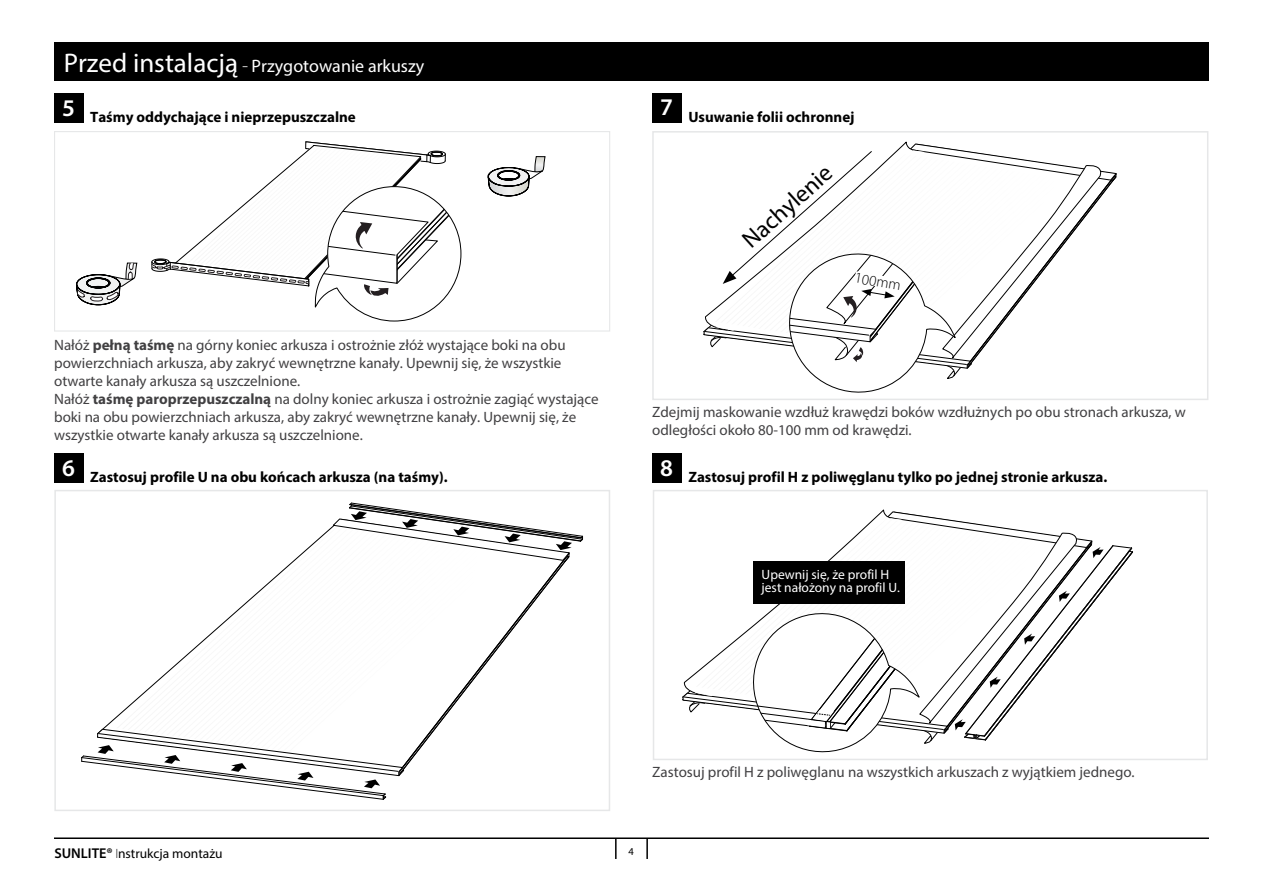
<style>
.page{position:relative;width:1263px;height:893px;background:#fff}
.page>*{position:absolute;margin:0;border:0;box-sizing:border-box;transform-origin:0 0}
.t1{font:27px "Myriad Pro";color:#fff}
.t2{font:24px "Myriad Pro";color:#000}
.t3{font:600 24px "Myriad Pro";color:#fff}
.t4{font:300 condensed 21px "Myriad Pro";color:#fff}
.t5{font:18px "Myriad Pro";color:#fff}
.t6{font:15px/18px "Myriad Pro";color:#414042}
.t7{font:700 15px "Myriad Pro";color:#000}
.t8{font:300 15px "Myriad Pro";color:#000}
.t9{font:13.5px/12.3px "Myriad Pro";color:#fff}
.t10{font:13.5px "Myriad Pro";color:#000}
.t11{font:10.5px "Myriad Pro";color:#000}
.s1{font-weight:700}
.s2{font-weight:600;font-size:14.25px}
.s3{font-weight:300;font-stretch:condensed}
</style>
<div class="page">
<hr style="left:54px;top:837px;width:1155px;height:2px;background:#000">
<div style="left:54px;top:43px;width:1154px;height:38px;background:#000"></div>
<hr style="left:615px;top:839px;width:2px;height:20px;background:#000">
<hr style="left:646px;top:839px;width:2px;height:20px;background:#000">
<div style="left:54px;top:94px;width:29px;height:29px;background:#000"></div>
<div style="left:54px;top:131px;width:556px;height:201px;border:1px solid #e6e7e8"></div>
<svg style="left:488px;top:156px;width:57px;height:40px"></svg>
<svg style="left:151px;top:141px;width:311px;height:181px"></svg>
<div style="left:54px;top:490px;width:556px;height:321px;border:2px solid #e6e7e8"></div>
<svg style="left:81px;top:503px;width:502px;height:297px"></svg>
<div style="left:54px;top:454px;width:29px;height:29px;background:#000"></div>
<div style="left:652px;top:94px;width:29px;height:29px;background:#000"></div>
<div style="left:652px;top:131px;width:556px;height:269px;border:2px solid #e6e7e8"></div>
<div style="left:653px;top:490px;width:555px;height:270px;border:2px solid #e6e7e8"></div>
<svg style="left:109px;top:527px;width:389px;height:240px"></svg>
<svg style="left:141px;top:531px;width:389px;height:236px"></svg>
<svg style="left:703px;top:142px;width:414px;height:258px"></svg>
<div style="left:652px;top:454px;width:29px;height:29px;background:#000"></div>
<svg style="left:682px;top:510px;width:451px;height:250px"></svg>
<div style="left:753px;top:562px;width:151px;height:42px;background:#000"></div>
<svg style="left:76px;top:263px;width:61px;height:42px"></svg>
<h1 class="t1" style="left:64px;top:46px;width:176px">Przed instalacją</h1>
<p class="t5" style="left:252px;top:55px;width:174px">Przygotowanie arkuszy</p>
<h3 class="t4" style="left:242px;top:52px;width:8px">-</h3>
<h2 class="t3" style="left:62px;top:94px;width:14px">5</h2>
<p class="t7" style="left:90px;top:107px;width:267px">Taśmy oddychające i nieprzepuszczalne</p>
<p class="t6" style="left:54px;top:335px;width:546px">Nałóż <span class="s1">pełną taśmę</span> na górny koniec arkusza i ostrożnie złóż wystające boki na obu powierzchniach arkusza, aby zakryć wewnętrzne kanały. Upewnij się, że wszystkie otwarte kanały arkusza są uszczelnione.<br>Nałóż <span class="s1">taśmę paroprzepuszczalną</span> na dolny koniec arkusza i ostrożnie zagiąć wystające boki na obu powierzchniach arkusza, aby zakryć wewnętrzne kanały. Upewnij się, że wszystkie otwarte kanały arkusza są uszczelnione.</p>
<p class="t7" style="left:90px;top:467px;width:359px">Zastosuj profile U na obu końcach arkusza (na taśmy .(</p>
<h2 class="t3" style="left:62px;top:455px;width:14px">6</h2>
<h2 class="t3" style="left:660px;top:94px;width:14px">7</h2>
<p class="t7" style="left:688px;top:107px;width:168px">Usuwanie folii ochronnej</p>
<h2 class="t2" style="left:736px;top:232px;width:113px;rotate:-42deg">Nachylenie</h2>
<p class="t8" style="left:856px;top:269px;width:48px;rotate:10deg">100mm</p>
<p class="t6" style="left:652px;top:403px;width:535px">Zdejmij maskowanie wzdłuż krawędzi boków wzdłużnych po obu stronach arkusza w, odległości około 80-100 mm od krawędzi.</p>
<h2 class="t3" style="left:660px;top:454px;width:14px">8</h2>
<p class="t7" style="left:688px;top:467px;width:420px">Zastosuj profil H z poliwęglanu tylko po jednej stronie arkusza.</p>
<p class="t9" style="left:762px;top:568px;width:140px">Upewnij się, że profil H jest nałożony na profil U.</p>
<p class="t10" style="left:54px;top:845px;width:170px"><span class="s2">SUNLITE®</span> <span class="s3">I</span>nstrukcja montażu</p>
<p class="t6" style="left:652px;top:762px;width:484px">Zastosuj profil H z poliwęglanu na wszystkich arkuszach z wyjątkiem jednego.</p>
<p class="t11" style="left:629px;top:845px;width:7px">4</p>
</div>
